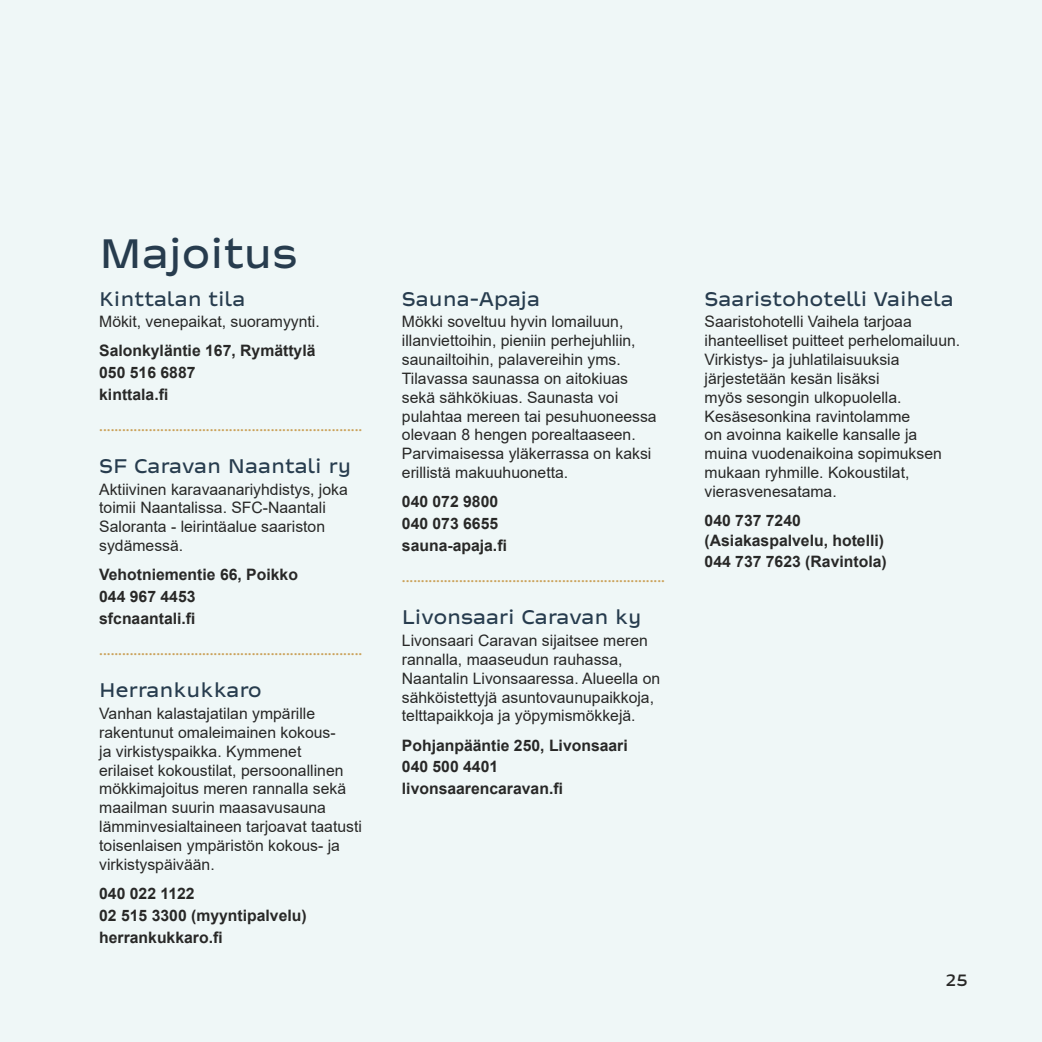
<style>
.page{position:relative;width:1042px;height:1042px;background:#eff7f7}
.page>*{position:absolute;margin:0;border:0;box-sizing:border-box;transform-origin:0 0}
.t1{font:500 43.75px "Tanssikallio";color:#273c4e}
.H3_Tanssi{font:500 21px "Tanssikallio";color:#273c4e}
.t2{font:500 17.5px "Tanssikallio";color:#282827}
.P_yritysesittely{font:15.75px/18.9px "Arial";color:#282827}
.P_yritysyhteystiedot{font:700 15.75px/19.2px "Arial";color:#282827}
.t3{font:500 15.75px "Tanssikallio";color:#cba25b}
</style>
<div class="page">
<h2 class="t1" style="left:99px;top:230px;width:200px">Majoitus</h2>
<h3 class="H3_Tanssi" style="left:99px;top:288px;width:148px">Kinttalan tila</h3>
<p class="P_yritysesittely" style="left:99px;top:312px;width:222px">Mökit, venepaikat, suoramyynti.</p>
<p class="P_yritysyhteystiedot" style="left:99px;top:341px;width:218px">Salonkyläntie 167, Rymättylä</p>
<p class="P_yritysyhteystiedot" style="left:99px;top:363px;width:98px">050 516 6887</p>
<p class="P_yritysyhteystiedot" style="left:99px;top:385px;width:71px">kinttala.fi</p>
<p class="t3" style="left:99px;top:417px;width:264px">.....................................................................</p>
<h3 class="H3_Tanssi" style="left:99px;top:455px;width:253px">SF Caravan Naantali ry</h3>
<p class="P_yritysesittely" style="left:99px;top:479px;width:250px">Aktiivinen karavaanariyhdistys, joka toimii Naantalissa. SFC-Naantali<br>Saloranta - leirintäalue saariston sydämessä.</p>
<p class="P_yritysyhteystiedot" style="left:99px;top:565px;width:200px">Vehotniementie 66, Poikko</p>
<p class="P_yritysyhteystiedot" style="left:99px;top:587px;width:98px">044 967 4453</p>
<p class="P_yritysyhteystiedot" style="left:99px;top:609px;width:98px">sfcnaantali.fi</p>
<p class="t3" style="left:99px;top:641px;width:264px">.....................................................................</p>
<h3 class="H3_Tanssi" style="left:99px;top:679px;width:164px">Herrankukkaro</h3>
<p class="P_yritysesittely" style="left:99px;top:704px;width:264px">Vanhan kalastajatilan ympärille rakentunut omaleimainen kokous-<br>ja virkistyspaikka. Kymmenet<br>erilaiset kokoustilat, persoonallinen mökkimajoitus meren rannalla sekä maailman suurin maasavusauna lämminvesialtaineen tarjoavat taatusti toisenlaisen ympäristön kokous- ja virkistyspäivään.</p>
<p class="P_yritysyhteystiedot" style="left:99px;top:884px;width:97px">040 022 1122</p>
<p class="P_yritysyhteystiedot" style="left:99px;top:906px;width:209px">02 515 3300 (myyntipalvelu)</p>
<p class="P_yritysyhteystiedot" style="left:99px;top:928px;width:125px">herrankukkaro.fi</p>
<h3 class="H3_Tanssi" style="left:402px;top:288px;width:140px">Sauna-Apaja</h3>
<p class="P_yritysesittely" style="left:402px;top:312px;width:256px">Mökki soveltuu hyvin lomailuun, illanviettoihin, pieniin perhejuhliin, saunailtoihin, palavereihin yms.<br>Tilavassa saunassa on aitokiuas sekä sähkökiuas. Saunasta voi pulahtaa mereen tai pesuhuoneessa olevaan 8 hengen porealtaaseen.<br>Parvimaisessa yläkerrassa on kaksi erillistä makuuhuonetta.</p>
<p class="P_yritysyhteystiedot" style="left:402px;top:492px;width:98px">040 072 9800</p>
<p class="P_yritysyhteystiedot" style="left:402px;top:514px;width:98px">040 073 6655</p>
<p class="P_yritysyhteystiedot" style="left:402px;top:536px;width:107px">sauna-apaja.fi</p>
<p class="t3" style="left:402px;top:568px;width:264px">.....................................................................</p>
<h3 class="H3_Tanssi" style="left:402px;top:606px;width:241px">Livonsaari Caravan ky</h3>
<p class="P_yritysesittely" style="left:402px;top:631px;width:260px">Livonsaari Caravan sijaitsee meren rannalla, maaseudun rauhassa, Naantalin Livonsaaressa. Alueella on sähköistettyjä asuntovaunupaikkoja, telttapaikkoja ja yöpymismökkejä.</p>
<p class="P_yritysyhteystiedot" style="left:402px;top:735px;width:227px">Pohjanpääntie 250, Livonsaari</p>
<p class="P_yritysyhteystiedot" style="left:402px;top:757px;width:98px">040 500 4401</p>
<p class="P_yritysyhteystiedot" style="left:402px;top:779px;width:163px">livonsaarencaravan.fi</p>
<h3 class="H3_Tanssi" style="left:704px;top:288px;width:251px">Saaristohotelli Vaihela</h3>
<p class="P_yritysesittely" style="left:704px;top:312px;width:257px">Saaristohotelli Vaihela tarjoaa ihanteelliset puitteet perhelomailuun.<br>Virkistys- ja juhlatilaisuuksia järjestetään kesän lisäksi<br>myös sesongin ulkopuolella.<br>Kesäsesonkina ravintolamme<br>on avoinna kaikelle kansalle ja muina vuodenaikoina sopimuksen mukaan ryhmille. Kokoustilat, vierasvenesatama.</p>
<p class="P_yritysyhteystiedot" style="left:704px;top:511px;width:181px">040 737 7240 (Asiakaspalvelu, hotelli)</p>
<p class="P_yritysyhteystiedot" style="left:704px;top:552px;width:184px">044 737 7623 (Ravintola)</p>
<p class="t2" style="left:945px;top:971px;width:23px">25</p>
</div>
